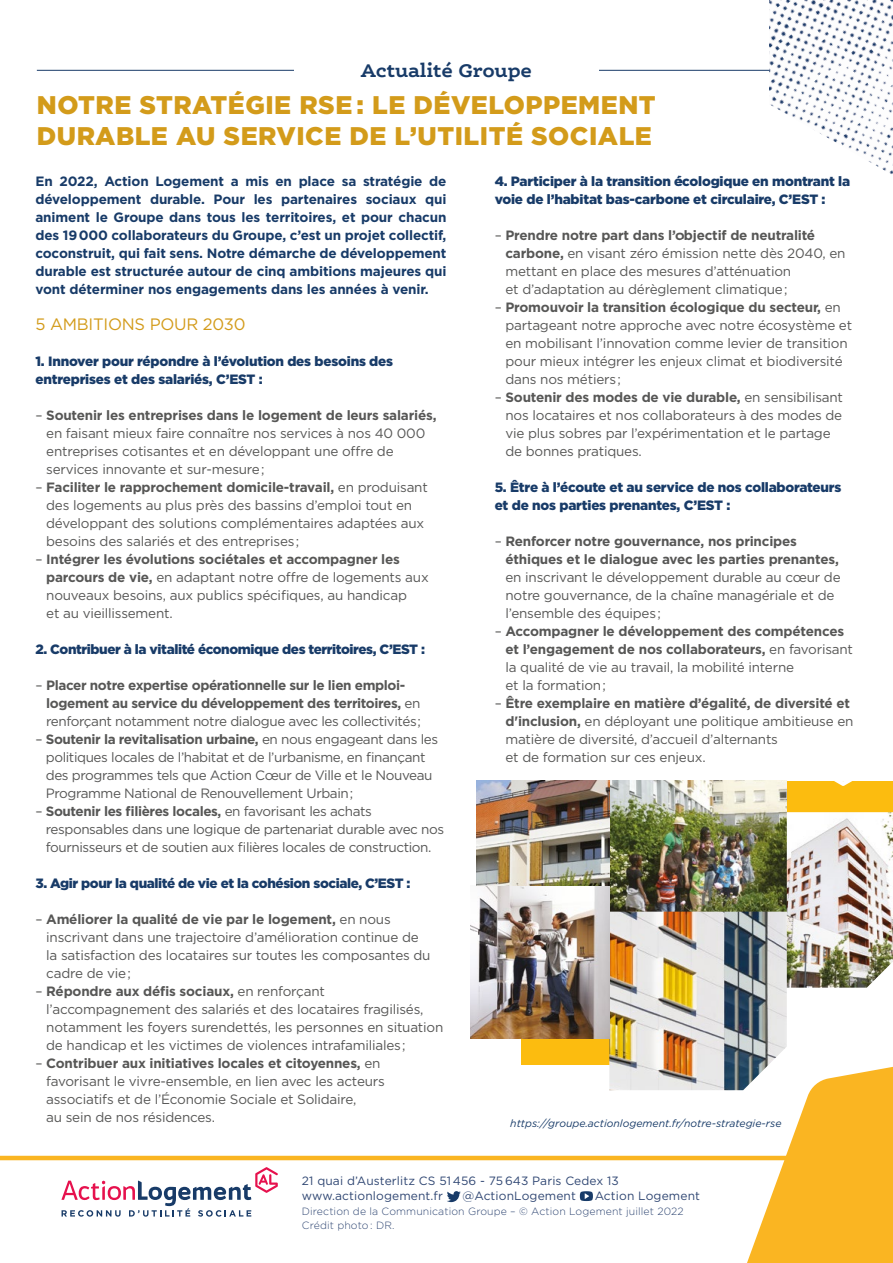
<style>
.page{position:relative;width:893px;height:1263px;background:#fff}
.page>*{position:absolute;margin:0;border:0;box-sizing:border-box;transform-origin:0 0}
.t1{font:700 27px "Gotham";color:#183b68}
.t2{font:900 25.5px/30.6px "Gotham";letter-spacing:.02em;color:#d39b1a}
.t3{font:700 19.5px "Ernestine Pro";letter-spacing:-.01em;color:#183b68}
.t4{font:16.5px "Gotham";letter-spacing:-.015em;color:#d39b1a}
.t5{font:500 15.45px "Gotham";letter-spacing:-.01em;color:#183b68}
.t6{font:13.5px/18px "Gotham";letter-spacing:-.015em;color:#575756}
.t7{font:700 13.5px/18px "Gotham";letter-spacing:-.015em;color:#575756}
.t8{font:700 13.5px/18px "Gotham";letter-spacing:-.01em;color:#183b68;text-align:justify}
.t9{font:900 13.5px/18px "Gotham";letter-spacing:-.015em;color:#183b68}
.t10{font:12px/15px "Gotham";letter-spacing:.01em;color:#304773}
.t11{font:300 10.5px/13.5px "Gotham";letter-spacing:.01em;color:#304773}
.t12{font:italic 10.5px "Gotham";color:#183b68}
.s1{font-weight:700}
.s2{font-weight:400}
.s3{color:#fff}
</style>
<div class="page">
<div style="left:698px;top:781px;width:195px;height:83px;background:#fcbc0f"></div>
<div style="left:521px;top:870px;width:163px;height:195px;background:#fcbc0f"></div>
<img style="left:609px;top:781px;width:178px;height:309px">
<img style="left:471px;top:885px;width:138px;height:154px">
<img style="left:787px;top:812px;width:92px;height:176px">
<img style="left:476px;top:781px;width:133px;height:104px">
<svg style="left:834px;top:781px;width:18px;height:5px"></svg>
<hr style="left:0;top:1156px;width:893px;height:4px;background:#fab522">
<svg style="left:61px;top:1167px;width:217px;height:49px"></svg>
<svg style="left:447px;top:1191px;width:14px;height:11px"></svg>
<svg style="left:580px;top:1191px;width:13px;height:10px"></svg>
<svg style="left:698px;top:1022px;width:181px;height:241px"></svg>
<img style="left:769px;top:0;width:110px;height:167px">
<hr style="left:37px;top:70px;width:732px;height:1px;background:#183b68">
<div style="left:294px;top:41px;width:304px;height:57px;background:#fff"></div>
<div style="left:879px;top:0;width:14px;height:1263px;background:#000;opacity:.31"></div>
<h3 class="t3" style="left:361px;top:58px;width:173px">Actualité Groupe</h3>
<h2 class="t2" style="left:37px;top:89px;width:620px">NOTRE STRATÉGIE RSE: LE DÉVELOPPEMENT<br>DURABLE AU SERVICE DE L’UTILITÉ SOCIALE</h2>
<p class="t8" style="left:35px;top:172px;width:413px">En 2022, Action Logement a mis en place sa stratégie de développement durable. Pour les partenaires sociaux qui animent le Groupe dans tous les territoires, et pour chacun des 19000 collaborateurs du Groupe, c’est un projet collectif, coconstruit, qui fait sens. Notre démarche de développement durable est structurée autour de cinq ambitions majeures qui vont déterminer nos engagements dans les années à venir.</p>
<p class="t4" style="left:35px;top:314px;width:212px">5 AMBITIONS POUR 2030</p>
<p class="t9" style="left:35px;top:352px;width:359px">1. Innover pour répondre à l’évolution des besoins des entreprises et des salariés, C’EST :</p>
<p class="t6" style="left:46px;top:406px;width:392px;text-indent:-11px">– <span class="s1">Soutenir les entreprises dans le logement de leurs salariés, </span>en faisant mieux faire connaître nos services à nos 40 000 entreprises cotisantes et en développant une offre de services innovante et sur-mesure;</p>
<p class="t6" style="left:46px;top:478px;width:383px;text-indent:-11px">– <span class="s1">Faciliter le rapprochement domicile-travail,</span> en produisant des logements au plus près des bassins d’emploi tout en développant des solutions complémentaires adaptées aux besoins des salariés et des entreprises;</p>
<p class="t6" style="left:46px;top:550px;width:384px;text-indent:-11px">– <span class="s1">Intégrer les évolutions sociétales et accompagner les parcours de vie,</span> en adaptant notre offre de logements aux nouveaux besoins, aux publics spécifiques, au handicap<br>et au vieillissement.</p>
<p class="t9" style="left:35px;top:640px;width:391px">2. Contribuer à la vitalité économique des territoires, C’EST :</p>
<p class="t7" style="left:46px;top:676px;width:376px;text-indent:-11px"><span class="s2">–</span> Placer notre expertise opérationnelle sur le lien emploi&shy;logement au service du développement des territoires, <span class="s2">en renforçant notamment notre dialogue avec les collectivités;</span></p>
<p class="t6" style="left:46px;top:730px;width:394px;text-indent:-10px">– <span class="s1">Soutenir la revitalisation urbaine,</span> en nous engageant dans les politiques locales de l’habitat et de l’urbanisme, en finançant des programmes tels que Action Cœur de Ville et le Nouveau Programme National de Renouvellement Urbain;</p>
<p class="t6" style="left:46px;top:802px;width:400px;text-indent:-10px">– <span class="s1">Soutenir les filières locales,</span> en favorisant les achats responsables dans une logique de partenariat durable avec nos fournisseurs et de soutien aux filières locales de construction.</p>
<p class="t9" style="left:35px;top:874px;width:377px">3. Agir pour la qualité de vie et la cohésion sociale, C’EST :</p>
<p class="t6" style="left:46px;top:910px;width:386px;text-indent:-11px">– <span class="s1">Améliorer la qualité de vie par le logement,</span> en nous inscrivant dans une trajectoire d’amélioration continue de la satisfaction des locataires sur toutes les composantes du cadre de vie;</p>
<p class="t6" style="left:46px;top:982px;width:399px;text-indent:-11px">– <span class="s1">Répondre aux défis sociaux,</span> en renforçant l’accompagnement des salariés et des locataires fragilisés, notamment les foyers surendettés, les personnes en situation de handicap et les victimes de violences intrafamiliales;</p>
<p class="t6" style="left:46px;top:1054px;width:340px;text-indent:-11px">– <span class="s1">Contribuer aux initiatives locales et citoyennes,</span> en favorisant le vivre-ensemble, en lien avec les acteurs associatifs et de l’Économie Sociale et Solidaire,<br>au sein de nos résidences.</p>
<p class="t9" style="left:495px;top:172px;width:357px">4. Participer à la transition écologique en montrant la voie de l’habitat bas-carbone et circulaire, C’EST :</p>
<p class="t6" style="left:505px;top:226px;width:342px;text-indent:-11px">– <span class="s1">Prendre notre part dans l’objectif de neutralité carbone,</span> en visant zéro émission nette dès 2040, en mettant en place des mesures d’atténuation<br>et d’adaptation au dérèglement climatique;</p>
<p class="t6" style="left:505px;top:298px;width:348px;text-indent:-11px">– <span class="s1">Promouvoir la transition écologique du secteur,</span> en partageant notre approche avec notre écosystème et en mobilisant l’innovation comme levier de transition pour mieux intégrer les enjeux climat et biodiversité dans nos métiers;</p>
<p class="t6" style="left:505px;top:388px;width:339px;text-indent:-11px">– <span class="s1">Soutenir des modes de vie durable,</span> en sensibilisant nos locataires et nos collaborateurs à des modes de vie plus sobres par l’expérimentation et le partage de bonnes pratiques.</p>
<p class="t9" style="left:495px;top:478px;width:348px">5. Être à l’écoute et au service de nos collaborateurs et de nos parties prenantes, C’EST :</p>
<p class="t7" style="left:505px;top:532px;width:335px;text-indent:-11px"><span class="s2">–</span> Renforcer notre gouvernance, nos principes éthiques et le dialogue avec les parties prenantes,</p>
<p class="t6" style="left:505px;top:568px;width:337px">en inscrivant le développement durable au cœur de notre gouvernance, de la chaîne managériale et de l’ensemble des équipes;</p>
<p class="t7" style="left:505px;top:622px;width:349px;text-indent:-11px"><span class="s2">–</span> Accompagner le développement des compétences et l’engagement de nos collaborateurs, <span class="s2">en favorisant la qualité de vie au travail, la mobilité interne<br>et la formation;</span></p>
<p class="t6" style="left:505px;top:694px;width:350px;text-indent:-11px">– <span class="s1">Être exemplaire en matière d’égalité, de diversité et d'inclusion,</span> en déployant une politique ambitieuse en matière de diversité, d’accueil d’alternants<br>et de formation sur ces enjeux.</p>
<h1 class="t1" style="left:587px;top:1104px;width:257px">Le développement</h1>
<p class="t12" style="left:510px;top:1117px;width:282px">https://groupe.actionlogement.fr/notre-strategie-rse<span class="s3">rs</span></p>
<p class="t10" style="left:302px;top:1173px;width:319px">21 quai d’Austerlitz CS 51456 - 75643 Paris Cedex 13 www.actionlogement.fr</p>
<p class="t10" style="left:462px;top:1188px;width:115px">@ActionLogement</p>
<p class="t10" style="left:595px;top:1188px;width:107px">Action Logement</p>
<p class="t11" style="left:302px;top:1204px;width:383px">Direction de la Communication Groupe – © Action Logement juillet 2022<br>Crédit photo : DR.</p>
<p class="t5" style="left:587px;top:1204px;width:151px">Stratégie RSE 2030</p>
</div>
